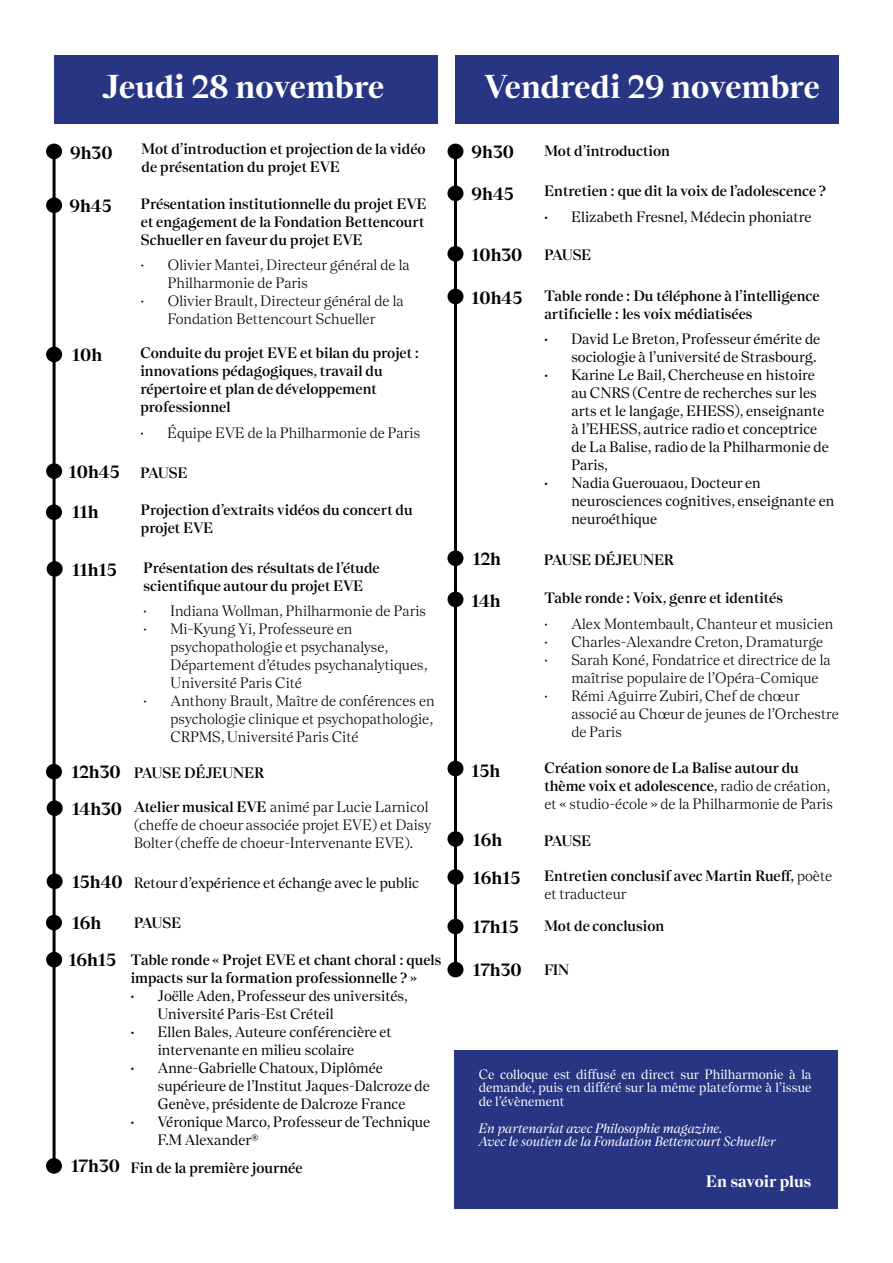
<style>
.page{position:relative;width:893px;height:1263px;background:#fff}
.page>*{position:absolute;margin:0;border:0;box-sizing:border-box;transform-origin:0 0}
.t1{font:700 33px "Nantes";color:#fff}
.t2{font:700 18px "Nantes";color:#000}
.t3{font:700 16.5px "Nantes";color:#fff}
.t4{font:600 15px/18px "Nantes";color:#000}
.t5{font:15px/18px "Nantes";color:#000}
.t6{font:15px/18px "Nantes";color:#000}
.t7{font:13.5px/13.5px "Nantes";color:#fff;text-align:justify}
.t8{font:italic 13.5px/13.5px "Nantes";color:#fff}
.s1{font-weight:600;font-size:15px}
.s2{font-weight:700;font-size:18px}
.s3{font-weight:400}
.s4{font-weight:600}
</style>
<div class="page">
<div style="left:455px;top:56px;width:384px;height:68px;background:#283583"></div>
<div style="left:54px;top:56px;width:384px;height:68px;background:#283583"></div>
<hr style="left:53px;top:151px;width:3px;height:1009px;background:#000">
<div style="left:46px;top:144px;width:16px;height:15px;background:#000;border-radius:50%"></div>
<hr style="left:454px;top:151px;width:3px;height:811px;background:#000">
<div style="left:447px;top:144px;width:16px;height:15px;background:#000;border-radius:50%"></div>
<div style="left:46px;top:197px;width:16px;height:16px;background:#000;border-radius:50%"></div>
<div style="left:46px;top:347px;width:16px;height:15px;background:#000;border-radius:50%"></div>
<div style="left:46px;top:463px;width:16px;height:16px;background:#000;border-radius:50%"></div>
<div style="left:46px;top:504px;width:16px;height:16px;background:#000;border-radius:50%"></div>
<div style="left:47px;top:561px;width:16px;height:16px;background:#000;border-radius:50%"></div>
<div style="left:46px;top:764px;width:16px;height:15px;background:#000;border-radius:50%"></div>
<div style="left:47px;top:800px;width:16px;height:16px;background:#000;border-radius:50%"></div>
<div style="left:47px;top:873px;width:16px;height:16px;background:#000;border-radius:50%"></div>
<div style="left:46px;top:915px;width:16px;height:15px;background:#000;border-radius:50%"></div>
<div style="left:46px;top:952px;width:16px;height:15px;background:#000;border-radius:50%"></div>
<div style="left:46px;top:1158px;width:16px;height:16px;background:#000;border-radius:50%"></div>
<div style="left:447px;top:186px;width:16px;height:15px;background:#000;border-radius:50%"></div>
<div style="left:447px;top:246px;width:16px;height:16px;background:#000;border-radius:50%"></div>
<div style="left:447px;top:289px;width:16px;height:15px;background:#000;border-radius:50%"></div>
<div style="left:447px;top:550px;width:16px;height:16px;background:#000;border-radius:50%"></div>
<div style="left:447px;top:592px;width:16px;height:15px;background:#000;border-radius:50%"></div>
<div style="left:447px;top:761px;width:16px;height:15px;background:#000;border-radius:50%"></div>
<div style="left:447px;top:831px;width:16px;height:16px;background:#000;border-radius:50%"></div>
<div style="left:447px;top:869px;width:16px;height:16px;background:#000;border-radius:50%"></div>
<div style="left:447px;top:919px;width:16px;height:15px;background:#000;border-radius:50%"></div>
<div style="left:447px;top:962px;width:16px;height:15px;background:#000;border-radius:50%"></div>
<div style="left:454px;top:1050px;width:383px;height:159px;background:#283583"></div>
<h1 class="t1" style="left:102px;top:62px;width:283px">Jeudi 28 novembre</h1>
<h1 class="t1" style="left:485px;top:62px;width:336px">Vendredi 29 novembre</h1>
<p class="t4" style="left:142px;top:139px;width:286px">Mot d’introduction et projection de la vidéo de présentation du projet EVE</p>
<p class="t4" style="left:544px;top:141px;width:127px">Mot d’introduction</p>
<p class="t4" style="left:544px;top:181px;width:283px">Entretien : que dit la voix de l’adolescence ?</p>
<p class="t6" style="left:544px;top:207px;width:269px">• Elizabeth Fresnel, Médecin phoniatre</p>
<p class="t2" style="left:472px;top:241px;width:121px">10h30 <span class="s1">PAUSE</span></p>
<p class="t4" style="left:472px;top:286px;width:350px;text-align:center"><span class="s2">10h45</span> Table ronde : Du téléphone à l’intelligence artificielle : les voix médiatisées</p>
<p class="t6" style="left:544px;top:329px;width:277px;text-align:right">• David Le Breton, Professeur émérite de sociologie à l’université de Strasbourg.</p>
<p class="t6" style="left:571px;top:365px;width:259px;text-indent:-27px">• Karine Le Bail, Chercheuse en histoire au CNRS (Centre de recherches sur les arts et le langage, EHESS), enseignante à l’EHESS, autrice radio et conceptrice de La Balise, radio de la Philharmonie de Paris,</p>
<p class="t6" style="left:571px;top:473px;width:264px;text-indent:-27px">• Nadia Guerouaou, Docteur en neurosciences cognitives, enseignante en neuroéthique</p>
<p class="t2" style="left:473px;top:545px;width:30px">12h</p>
<p class="t4" style="left:544px;top:550px;width:132px">PAUSE DÉJEUNER</p>
<p class="t2" style="left:472px;top:587px;width:31px">14h</p>
<p class="t4" style="left:544px;top:589px;width:240px">Table ronde : Voix, genre et identités</p>
<p class="t5" style="left:544px;top:614px;width:291px">• Alex Montembault, Chanteur et musicien</p>
<p class="t5" style="left:544px;top:632px;width:281px">• Charles-Alexandre Creton, Dramaturge</p>
<p class="t5" style="left:571px;top:650px;width:261px;text-indent:-27px">• Sarah Koné, Fondatrice et directrice de la maîtrise populaire de l’Opéra-Comique</p>
<p class="t5" style="left:571px;top:686px;width:269px;text-indent:-27px">• Rémi Aguirre Zubiri, Chef de chœur associé au Chœur de jeunes de l’Orchestre de Paris</p>
<p class="t2" style="left:472px;top:757px;width:30px">15h</p>
<p class="t4" style="left:544px;top:758px;width:290px">Création sonore de La Balise autour du thème voix et adolescence, <span class="s3">radio de création, et « studio-école » de la Philharmonie de Paris</span></p>
<p class="t2" style="left:473px;top:826px;width:31px">16h</p>
<p class="t4" style="left:544px;top:831px;width:49px">PAUSE</p>
<p class="t2" style="left:473px;top:864px;width:49px">16h15</p>
<p class="t4" style="left:544px;top:866px;width:289px">Entretien conclusif avec Martin Rueff, <span class="s3">poète et traducteur</span></p>
<p class="t2" style="left:473px;top:913px;width:47px">17h15</p>
<p class="t4" style="left:544px;top:916px;width:121px">Mot de conclusion</p>
<p class="t2" style="left:473px;top:956px;width:50px">17h30</p>
<p class="t2" style="left:70px;top:139px;width:44px">9h30</p>
<p class="t2" style="left:472px;top:138px;width:44px">9h30</p>
<p class="t2" style="left:472px;top:180px;width:44px">9h45</p>
<p class="t2" style="left:69px;top:192px;width:44px">9h45</p>
<p class="t4" style="left:141px;top:194px;width:287px">Présentation institutionnelle du projet EVE et engagement de la Fondation Bettencourt<br>Schueller en faveur du projet EVE</p>
<p class="t5" style="left:168px;top:256px;width:243px;text-indent:-27px">• Olivier Mantei, Directeur général de la<br>Philharmonie de Paris</p>
<p class="t5" style="left:141px;top:292px;width:264px;text-align:center">• Olivier Brault, Directeur général de la<br>Fondation Bettencourt Schueller</p>
<p class="t2" style="left:72px;top:341px;width:32px">10h</p>
<p class="t4" style="left:140px;top:343px;width:280px">Conduite du projet EVE et bilan du projet : innovations pédagogiques, travail du répertoire et plan de développement professionnel</p>
<p class="t5" style="left:140px;top:423px;width:281px">• Équipe EVE de la Philharmonie de Paris</p>
<p class="t2" style="left:69px;top:458px;width:120px">10h45 <span class="s1">PAUSE</span></p>
<p class="t2" style="left:72px;top:498px;width:28px">11h</p>
<p class="t4" style="left:141px;top:500px;width:273px">Projection d’extraits vidéos du concert du projet EVE</p>
<p class="t2" style="left:72px;top:556px;width:46px">11h15</p>
<p class="t4" style="left:144px;top:558px;width:238px">Présentation des résultats de l’étude scientifique autour du projet EVE</p>
<p class="t5" style="left:144px;top:602px;width:284px">• Indiana Wollman, Philharmonie de Paris</p>
<p class="t5" style="left:171px;top:620px;width:258px;text-indent:-27px">• Mi-Kyung Yi, Professeure en psychopathologie et psychanalyse,<br>Département d’études psychanalytiques,<br>Université Paris Cité</p>
<p class="t5" style="left:171px;top:692px;width:266px;text-align:justify;text-indent:-27px">• Anthony Brault, Maître de conférences en psychologie clinique et psychopathologie, CRPMS, Université Paris Cité</p>
<p class="t4" style="left:71px;top:763px;width:194px"><span class="s2">12h30</span> PAUSE DÉJEUNER</p>
<p class="t5" style="left:134px;top:797px;width:299px;text-indent:-62px"><span class="s2">14h30</span> <span class="s4">Atelier musical EVE</span> animé par Lucie Larnicol (cheffe de choeur associée projet EVE) et Daisy<br>Bolter (cheffe de choeur-Intervenante EVE).</p>
<p class="t6" style="left:72px;top:873px;width:348px"><span class="s2">15h40</span> Retour d’expérience et échange avec le public</p>
<p class="t2" style="left:72px;top:909px;width:31px">16h</p>
<p class="t4" style="left:134px;top:913px;width:49px">PAUSE</p>
<p class="t4" style="left:131px;top:950px;width:312px">Table ronde « Projet EVE et chant choral : quels impacts sur la formation professionnelle ? »</p>
<p class="t6" style="left:158px;top:986px;width:251px;text-indent:-27px">• Joëlle Aden, Professeur des universités,<br>Université Paris-Est Créteil</p>
<p class="t6" style="left:158px;top:1022px;width:236px;text-indent:-27px">• Ellen Bales, Auteure conférencière et intervenante en milieu scolaire</p>
<p class="t6" style="left:158px;top:1058px;width:274px;text-indent:-27px">• Anne-Gabrielle Chatoux, Diplômée supérieure de l’Institut Jaques-Dalcroze de<br>Genève, présidente de Dalcroze France</p>
<p class="t6" style="left:158px;top:1112px;width:274px;text-indent:-27px">• Véronique Marco, Professeur de Technique<br>F.M Alexander®</p>
<p class="t2" style="left:69px;top:946px;width:49px">16h15</p>
<p class="t4" style="left:544px;top:961px;width:27px">FIN</p>
<p class="t7" style="left:479px;top:1067px;width:334px">Ce colloque est diffusé en direct sur Philharmonie à la demande, puis en différé sur la même plateforme à l’issue de l’évènement</p>
<p class="t8" style="left:479px;top:1121px;width:298px">En partenariat avec Philosophie magazine.<br>Avec le soutien de la Fondation Bettencourt Schueller</p>
<p class="t3" style="left:706px;top:1169px;width:107px">En savoir plus</p>
<p class="t2" style="left:71px;top:1153px;width:50px">17h30</p>
<p class="t4" style="left:131px;top:1158px;width:173px">Fin de la première journée</p>
</div>
